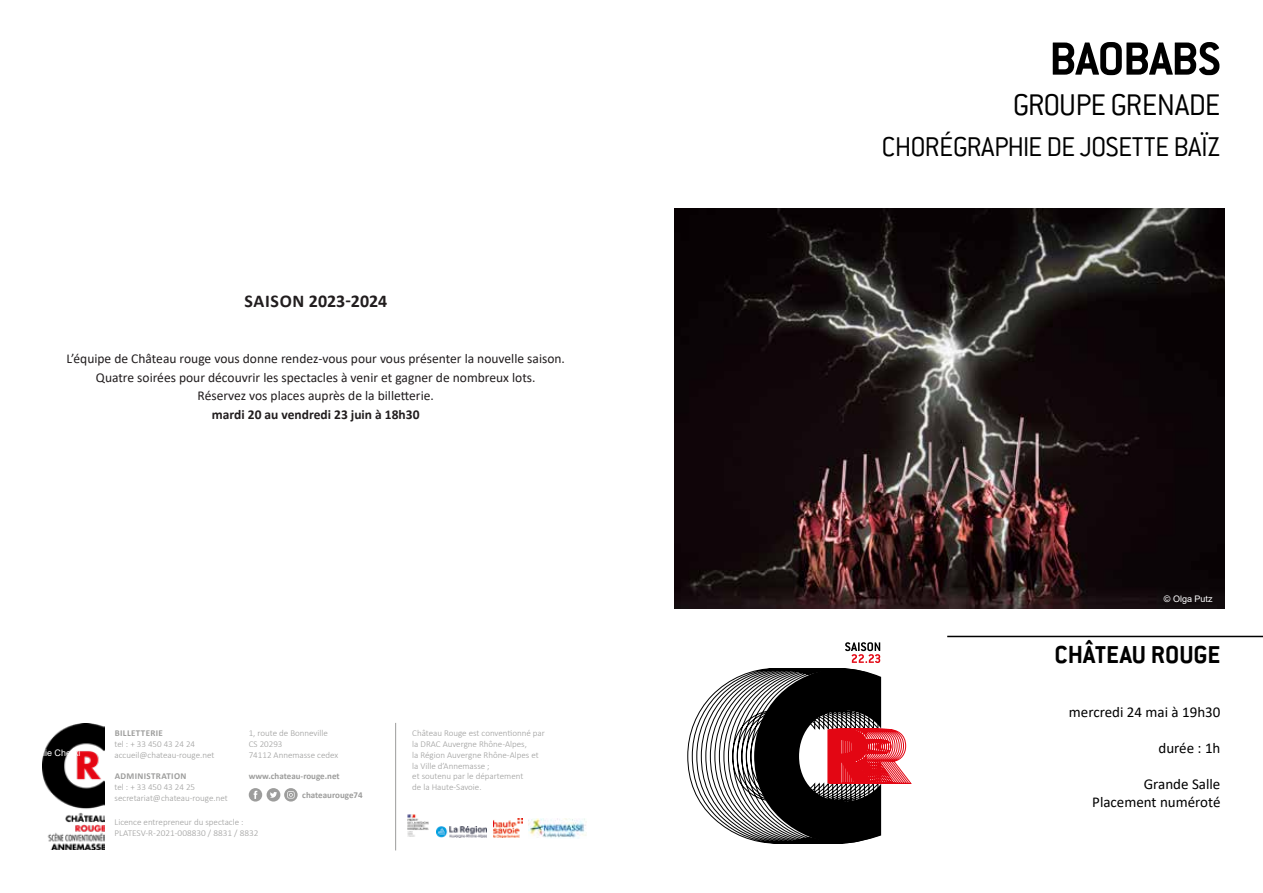
<style>
.page{position:relative;width:1263px;height:893px;background:#fff}
.page>*{position:absolute;margin:0;border:0;box-sizing:border-box;transform-origin:0 0}
.t1{font:700 51px "Conduit ITC";letter-spacing:-.02em;color:#000}
.t2{font:300 33px "Conduit ITC";letter-spacing:-.03em;color:#000}
.t3{font:300 30px "Conduit ITC";letter-spacing:-.02em;color:#000}
.t4{font:700 27px "Conduit ITC";color:#000}
.t5{font:700 18px "Calibri";color:#211d1e}
.t6{font:15px/18px "Calibri";color:#000;text-align:right}
.t7{font:13.5px/18.8px "Calibri";color:#211d1e;text-align:center}
.t8{font:700 13.5px "Calibri";color:#211d1e}
.t9{font:300 9px/10.8px "Calibri";color:#9d9d9c}
.t10{font:700 9px "Calibri";color:#9d9d9c}
.t11{font:700 9px "Calibri";letter-spacing:.04em;color:#9d9d9c}
.t12{font:9px "Arial";color:#fff}
</style>
<div class="page">
<hr style="left:947px;top:636px;width:316px;height:1px;background:#000">
<img style="left:43px;top:723px;width:61px;height:127px">
<hr style="left:395px;top:723px;width:1px;height:127px;background:#9d9d9c">
<img style="left:407px;top:814px;width:22px;height:23px">
<img style="left:436px;top:826px;width:50px;height:12px">
<img style="left:493px;top:818px;width:29px;height:20px">
<img style="left:528px;top:818px;width:59px;height:20px">
<div style="left:267px;top:788px;width:13px;height:13px;background:#9d9d9c;border-radius:50%"></div>
<svg style="left:270px;top:792px;width:7px;height:6px"></svg>
<div style="left:249px;top:788px;width:13px;height:13px;background:#9d9d9c;border-radius:50%"></div>
<svg style="left:254px;top:791px;width:3px;height:8px"></svg>
<svg style="left:284px;top:788px;width:14px;height:13px"></svg>
<svg style="left:287px;top:791px;width:8px;height:7px"></svg>
<svg style="left:687px;top:642px;width:224px;height:201px"></svg>
<img style="left:674px;top:208px;width:551px;height:400px">
<h3 class="t5" style="left:244px;top:288px;width:144px">SAISON 2023-2024</h3>
<h3 class="t7" style="left:66px;top:350px;width:500px">L’équipe de Château rouge vous donne rendez-vous pour vous présenter la nouvelle saison.<br>Quatre soirées pour découvrir les spectacles à venir et gagner de nombreux lots.<br>Réservez vos places auprès de la billetterie.</h3>
<h3 class="t8" style="left:212px;top:408px;width:209px">mardi 20 au vendredi 23 juin à 18h30</h3>
<p class="t12" style="left:24px;top:749px;width:58px">© Julie Cherki</p>
<p class="t9" style="left:249px;top:728px;width:91px">1, route de Bonneville<br>CS 20293<br>74112 Annemasse cedex</p>
<p class="t10" style="left:249px;top:772px;width:92px">www.chateau-rouge.net</p>
<p class="t11" style="left:115px;top:729px;width:50px">BILLETTERIE</p>
<p class="t9" style="left:115px;top:738px;width:101px">tel : + 33 450 43 24 24 accueil@chateau-rouge.net</p>
<p class="t11" style="left:115px;top:772px;width:73px">ADMINISTRATION</p>
<p class="t9" style="left:115px;top:782px;width:115px">tel : + 33 450 43 24 25 secretariat@chateau-rouge.net</p>
<p class="t10" style="left:302px;top:789px;width:62px">chateaurouge74</p>
<p class="t9" style="left:115px;top:816px;width:145px">Licence entrepreneur du spectacle :<br>PLATESV-R-2021-008830 / 8831 / 8832</p>
<p class="t9" style="left:412px;top:728px;width:134px">Château Rouge est conventionné par la DRAC Auvergne Rhône-Alpes,<br>la Région Auvergne Rhône-Alpes et la Ville d’Annemasse ;<br>et soutenu par le département<br>de la Haute-Savoie.</p>
<h1 class="t1" style="left:1049px;top:27px;width:173px">BAOBABS</h1>
<h2 class="t2" style="left:1013px;top:84px;width:209px">GROUPE GRENADE</h2>
<h3 class="t3" style="left:882px;top:128px;width:340px">CHORÉGRAPHIE DE JOSETTE BAÏZ</h3>
<p class="t12" style="left:1164px;top:595px;width:50px">© Olga Putz</p>
<h3 class="t4" style="left:1054px;top:638px;width:167px">CHÂTEAU ROUGE</h3>
<h3 class="t6" style="left:1069px;top:704px;width:153px">mercredi 24 mai à 19h30</h3>
<h3 class="t6" style="left:1158px;top:740px;width:64px">durée : 1h</h3>
<h3 class="t6" style="left:1092px;top:776px;width:130px">Grande Salle<br>Placement numéroté</h3>
</div>
